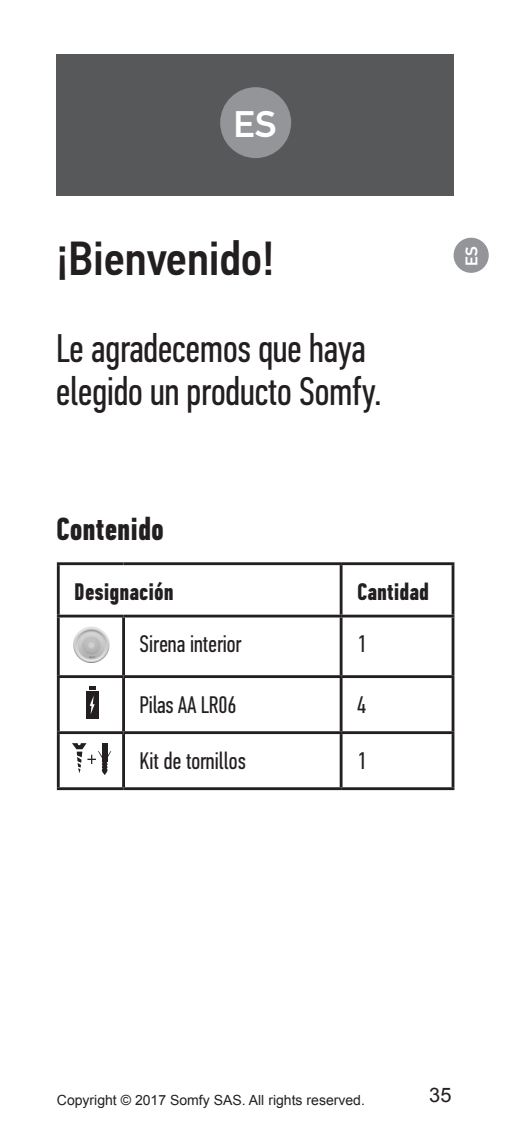
<style>
.page{position:relative;width:511px;height:1133px;background:#fff}
.page>*{position:absolute;margin:0;border:0;box-sizing:border-box;transform-origin:0 0}
._1__Titre_Chapitre{font:500 48px "PF Din Text Cond Pro";letter-spacing:-.005em;color:#231f20}
._1__Titre_Chapitre-2{font:40px/43.2px "PF Din Text Comp Pro";letter-spacing:-.005em;color:#231f20}
.t1{font:500 37.2px "PF Din Text Pro";color:#fff}
.t2{font:700 32px "PF Din Text Comp Pro";color:#231f20}
.t3{font:24px "PF Din Text Comp Pro";color:#231f20}
.t4{font:700 24px "PF Din Text Comp Pro";color:#231f20}
.Numéro_page_Gauche{font:20px "Arial";color:#231f20}
.t5{font:500 16.8px "PF Din Text Pro";color:#fff}
.t6{font:14px "Arial";color:#231f20}
</style>
<div class="page">
<div style="left:453px;top:238px;width:35px;height:35px;background:#939598;border-radius:50%"></div>
<div style="left:56px;top:55px;width:397px;height:141px;background:#57585a"></div>
<hr style="left:57px;top:562px;width:66px;height:3px;background:#231f20">
<hr style="left:57px;top:565px;width:3px;height:49px;background:#231f20">
<hr style="left:123px;top:562px;width:218px;height:3px;background:#231f20">
<hr style="left:341px;top:562px;width:113px;height:3px;background:#231f20">
<hr style="left:339px;top:565px;width:3px;height:49px;background:#231f20">
<hr style="left:451px;top:565px;width:3px;height:49px;background:#231f20">
<hr style="left:57px;top:614px;width:66px;height:3px;background:#231f20">
<hr style="left:57px;top:617px;width:3px;height:58px;background:#231f20">
<hr style="left:123px;top:614px;width:218px;height:3px;background:#231f20">
<hr style="left:122px;top:617px;width:3px;height:58px;background:#231f20">
<hr style="left:341px;top:614px;width:113px;height:3px;background:#231f20">
<hr style="left:339px;top:617px;width:3px;height:58px;background:#231f20">
<hr style="left:451px;top:617px;width:3px;height:58px;background:#231f20">
<hr style="left:57px;top:675px;width:66px;height:3px;background:#231f20">
<hr style="left:57px;top:678px;width:3px;height:53px;background:#231f20">
<hr style="left:123px;top:675px;width:218px;height:3px;background:#231f20">
<hr style="left:122px;top:678px;width:3px;height:53px;background:#231f20">
<hr style="left:341px;top:675px;width:113px;height:3px;background:#231f20">
<hr style="left:339px;top:678px;width:3px;height:53px;background:#231f20">
<hr style="left:451px;top:678px;width:3px;height:53px;background:#231f20">
<hr style="left:57px;top:731px;width:66px;height:3px;background:#231f20">
<hr style="left:57px;top:734px;width:3px;height:53px;background:#231f20">
<hr style="left:123px;top:731px;width:218px;height:3px;background:#231f20">
<hr style="left:122px;top:734px;width:3px;height:53px;background:#231f20">
<hr style="left:341px;top:731px;width:113px;height:3px;background:#231f20">
<hr style="left:339px;top:734px;width:3px;height:53px;background:#231f20">
<hr style="left:451px;top:734px;width:3px;height:53px;background:#231f20">
<hr style="left:57px;top:787px;width:66px;height:3px;background:#231f20">
<hr style="left:123px;top:787px;width:218px;height:3px;background:#231f20">
<hr style="left:341px;top:787px;width:113px;height:3px;background:#231f20">
<svg style="left:72px;top:743px;width:39px;height:32px"></svg>
<div style="left:86px;top:691px;width:12px;height:27px;background:#231f20"></div>
<svg style="left:89px;top:686px;width:6px;height:28px"></svg>
<img style="left:73px;top:626px;width:36px;height:37px;border-radius:18px">
<div style="left:220px;top:87px;width:71px;height:71px;background:#939598;border-radius:50%"></div>
<p class="t1" style="left:233px;top:101px;width:44px">ES</p>
<p class="_1__Titre_Chapitre" style="left:56px;top:229px;width:220px">¡Bienvenido!</p>
<p class="_1__Titre_Chapitre-2" style="left:56px;top:327px;width:327px">Le agradecemos que haya elegido un producto Somfy.</p>
<p class="t5" style="left:461px;top:266px;width:21px;rotate:-90deg">ES</p>
<p class="t2" style="left:56px;top:510px;width:109px">Contenido</p>
<p class="t4" style="left:74px;top:577px;width:101px">Designación</p>
<p class="t4" style="left:357px;top:577px;width:73px">Cantidad</p>
<p class="t3" style="left:139px;top:630px;width:103px">Sirena interior</p>
<p class="t3" style="left:357px;top:630px;width:11px">1</p>
<p class="t3" style="left:139px;top:691px;width:98px">Pilas AA LR06</p>
<p class="t3" style="left:357px;top:691px;width:11px">4</p>
<p class="t3" style="left:139px;top:747px;width:108px">Kit de tornillos</p>
<p class="t3" style="left:357px;top:747px;width:11px">1</p>
<p class="t6" style="left:57px;top:1090px;width:309px">Copyright © 2017 Somfy SAS. All rights reserved.</p>
<p class="Numéro_page_Gauche" style="left:429px;top:1081px;width:24px">35</p>
</div>
